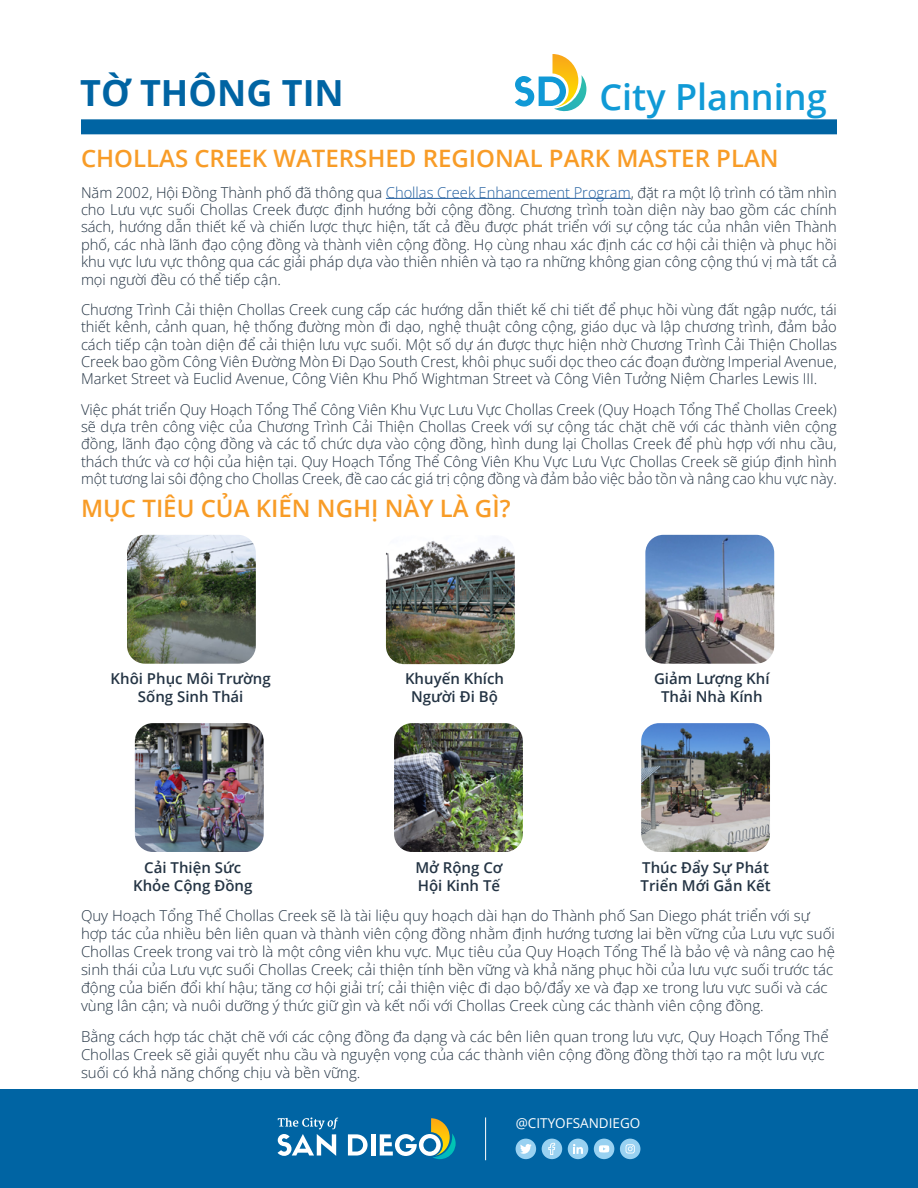
<style>
.page{position:relative;width:918px;height:1188px;background:#fff}
.page>*{position:absolute;margin:0;border:0;box-sizing:border-box;transform-origin:0 0}
.t1{font:600 36px "Open Sans";color:#109ad6}
.t2{font:700 36px "Open Sans";color:#0064a3}
.t3{font:600 24px "Open Sans";color:#f89c27}
.t4{font:300 15px/17.4px "Open Sans";color:#243444;text-align:justify}
.t5{font:600 15px/18px "Open Sans";color:#243444;text-align:center}
.t6{font:13.5px "Open Sans";color:#fff}
.s1{color:#215e9e}
</style>
<div class="page">
<div style="left:0;top:1090px;width:918px;height:98px;background:#0064a3"></div>
<svg style="left:348px;top:1134px;width:20px;height:22px"></svg>
<hr style="left:371px;top:1134px;width:4px;height:22px;background:#fff">
<svg style="left:278px;top:1117px;width:60px;height:39px"></svg>
<svg style="left:380px;top:1118px;width:76px;height:41px"></svg>
<hr style="left:485px;top:1117px;width:1px;height:43px;background:#fff">
<div style="left:542px;top:1139px;width:20px;height:20px;background:#99d1f1;border-radius:50%"></div>
<svg style="left:548px;top:1143px;width:7px;height:12px"></svg>
<div style="left:516px;top:1139px;width:20px;height:20px;background:#99d1f1;border-radius:50%"></div>
<svg style="left:520px;top:1144px;width:12px;height:10px"></svg>
<div style="left:594px;top:1139px;width:20px;height:20px;background:#99d1f1;border-radius:50%"></div>
<svg style="left:599px;top:1145px;width:10px;height:8px"></svg>
<div style="left:620px;top:1139px;width:20px;height:20px;background:#99d1f1;border-radius:50%"></div>
<svg style="left:626px;top:1144px;width:9px;height:10px"></svg>
<div style="left:568px;top:1139px;width:20px;height:20px;background:#99d1f1;border-radius:50%"></div>
<svg style="left:573px;top:1144px;width:10px;height:10px"></svg>
<svg style="left:515px;top:54px;width:71px;height:58px"></svg>
<hr style="left:386px;top:198px;width:245px;height:1px;background:#215e9e">
<div style="left:81px;top:119px;width:756px;height:15px;background:#0064a3"></div>
<img style="left:127px;top:535px;width:129px;height:129px">
<img style="left:645px;top:535px;width:129px;height:129px">
<img style="left:394px;top:723px;width:129px;height:129px">
<img style="left:135px;top:723px;width:129px;height:129px">
<img style="left:386px;top:541px;width:129px;height:123px">
<img style="left:641px;top:723px;width:129px;height:129px">
<h1 class="t2" style="left:80px;top:68px;width:265px">TỜ THÔNG TIN</h1>
<h1 class="t1" style="left:599px;top:72px;width:229px">City Planning</h1>
<p class="t3" style="left:81px;top:142px;width:699px">CHOLLAS CREEK WATERSHED REGIONAL PARK MASTER PLAN</p>
<p class="t4" style="left:81px;top:183px;width:757px">Năm 2002, Hội Đồng Thành phố đã thông qua <span class="s1">Chollas Creek Enhancement Program</span>, đặt ra một lộ trình có tầm nhìn cho Lưu vực suối Chollas Creek được định hướng bởi cộng đồng. Chương trình toàn diện này bao gồm các chính sách, hướng dẫn thiết kế và chiến lược thực hiện, tất cả đều được phát triển với sự cộng tác của nhân viên Thành phố, các nhà lãnh đạo cộng đồng và thành viên cộng đồng. Họ cùng nhau xác định các cơ hội cải thiện và phục hồi khu vực lưu vực thông qua các giải pháp dựa vào thiên nhiên và tạo ra những không gian công cộng thú vị mà tất cả mọi người đều có thể tiếp cận.</p>
<p class="t4" style="left:81px;top:300px;width:757px">Chương Trình Cải thiện Chollas Creek cung cấp các hướng dẫn thiết kế chi tiết để phục hồi vùng đất ngập nước, tái thiết kênh, cảnh quan, hệ thống đường mòn đi dạo, nghệ thuật công cộng, giáo dục và lập chương trình, đảm bảo cách tiếp cận toàn diện để cải thiện lưu vực suối. Một số dự án được thực hiện nhờ Chương Trình Cải Thiện Chollas Creek bao gồm Công Viên Đường Mòn Đi Dạo South Crest, khôi phục suối dọc theo các đoạn đường Imperial Avenue, Market Street và Euclid Avenue, Công Viên Khu Phố Wightman Street và Công Viên Tưởng Niệm Charles Lewis III.</p>
<p class="t4" style="left:81px;top:400px;width:757px">Việc phát triển Quy Hoạch Tổng Thể Công Viên Khu Vực Lưu Vực Chollas Creek (Quy Hoạch Tổng Thể Chollas Creek) sẽ dựa trên công việc của Chương Trình Cải Thiện Chollas Creek với sự cộng tác chặt chẽ với các thành viên cộng đồng, lãnh đạo cộng đồng và các tổ chức dựa vào cộng đồng, hình dung lại Chollas Creek để phù hợp với nhu cầu, thách thức và cơ hội của hiện tại. Quy Hoạch Tổng Thể Công Viên Khu Vực Lưu Vực Chollas Creek sẽ giúp định hình một tương lai sôi động cho Chollas Creek, đề cao các giá trị cộng đồng và đảm bảo việc bảo tồn và nâng cao khu vực này.</p>
<p class="t3" style="left:81px;top:492px;width:431px">MỤC TIÊU CỦA KIẾN NGHỊ NÀY LÀ GÌ?</p>
<p class="t5" style="left:111px;top:669px;width:162px">Khôi Phục Môi Trường<br>Sống Sinh Thái</p>
<p class="t5" style="left:405px;top:669px;width:100px">Khuyến Khích<br>Người Đi Bộ</p>
<p class="t5" style="left:654px;top:669px;width:117px">Giảm Lượng Khí<br>Thải Nhà Kính</p>
<p class="t5" style="left:641px;top:858px;width:131px;text-align:left">Thúc Đẩy Sự Phát<br>Triển Mới Gắn Kết</p>
<p class="t4" style="left:81px;top:906px;width:756px;line-height:18px;text-align:left">Quy Hoạch Tổng Thể Chollas Creek sẽ là tài liệu quy hoạch dài hạn do Thành phố San Diego phát triển với sự hợp tác của nhiều bên liên quan và thành viên cộng đồng nhằm định hướng tương lai bền vững của Lưu vực suối Chollas Creek trong vai trò là một công viên khu vực. Mục tiêu của Quy Hoạch Tổng Thể là bảo vệ và nâng cao hệ sinh thái của Lưu vực suối Chollas Creek; cải thiện tính bền vững và khả năng phục hồi của lưu vực suối trước tác động của biến đổi khí hậu; tăng cơ hội giải trí; cải thiện việc đi dạo bộ/đẩy xe và đạp xe trong lưu vực suối và các vùng lân cận; và nuôi dưỡng ý thức giữ gìn và kết nối với Chollas Creek cùng các thành viên cộng đồng.</p>
<p class="t4" style="left:81px;top:1027px;width:749px;line-height:18px;text-align:left">Bằng cách hợp tác chặt chẽ với các cộng đồng đa dạng và các bên liên quan trong lưu vực, Quy Hoạch Tổng Thể<br>Chollas Creek sẽ giải quyết nhu cầu và nguyện vọng của các thành viên cộng đồng đồng thời tạo ra một lưu vực suối có khả năng chống chịu và bền vững.</p>
<p class="t5" style="left:133px;top:858px;width:121px">Cải Thiện Sức<br>Khỏe Cộng Đồng</p>
<p class="t5" style="left:415px;top:858px;width:89px;text-align:left">Mở Rộng Cơ<br>Hội Kinh Tế</p>
<p class="t6" style="left:516px;top:1114px;width:126px">@CITYOFSANDIEGO</p>
</div>
